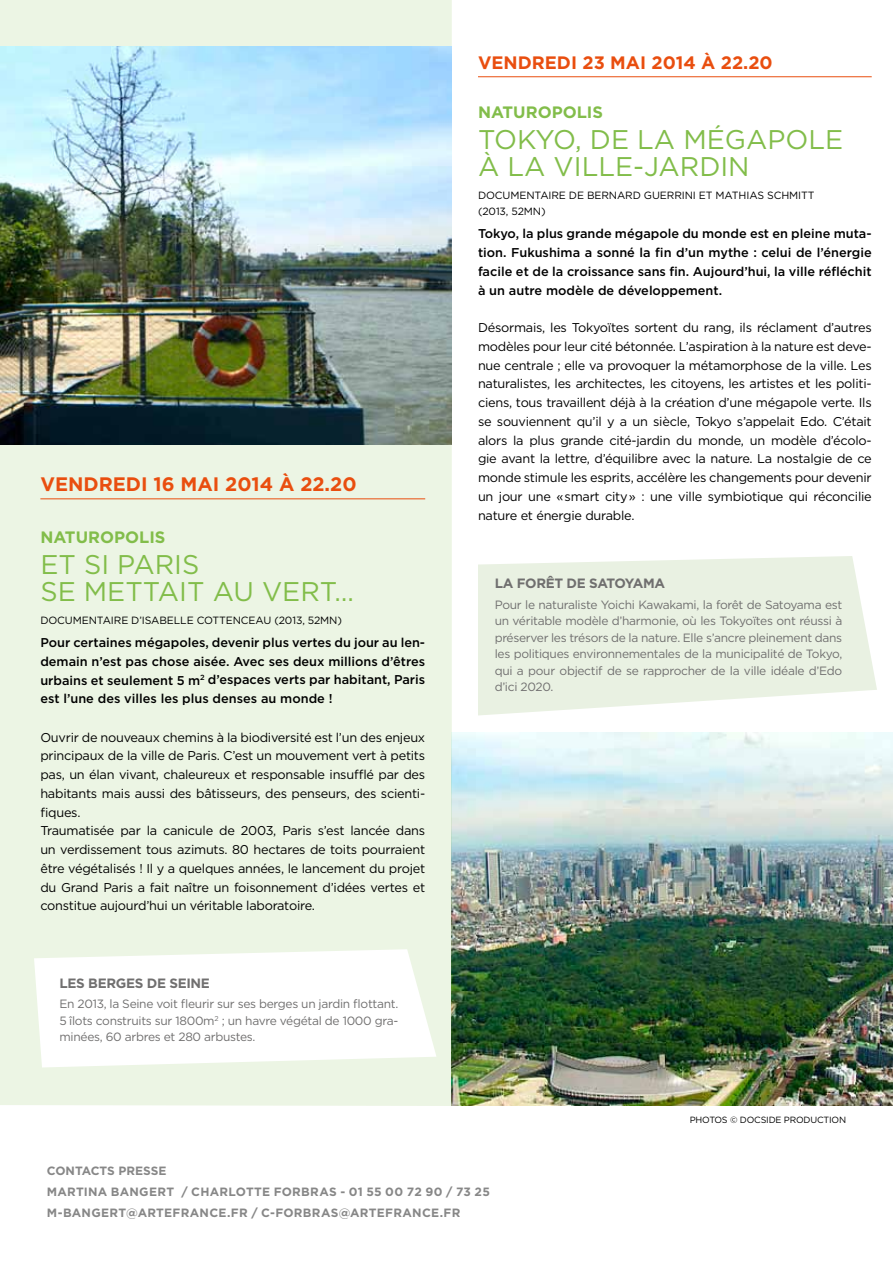
<style>
.page{position:relative;width:893px;height:1263px;background:#fff}
.page>*{position:absolute;margin:0;border:0;box-sizing:border-box;transform-origin:0 0}
.t1{font:27px/27px "Gotham";color:#82bd4a}
.t2{font:700 19.5px "Gotham";color:#e94e0f}
.t3{font:700 18px "Gotham";color:#e94e0f}
.t4{font:700 16.5px "Gotham";color:#82bd4a}
.t5{font:700 13.5px "Gotham";letter-spacing:-.025em;color:#706f6f}
.t6{font:12.75px/18.8px "Gotham";letter-spacing:-.02em;color:#000;text-align:justify}
.t7{font:500 12.75px/18.8px "Gotham";color:#000;text-align:justify}
.t8{font:12px/16.5px "Gotham";letter-spacing:-.025em;color:#706f6f;text-align:justify}
.t9{font:700 12px/21px "Gotham";letter-spacing:.02em;color:#878787}
.t10{font:10.5px/16.5px "Gotham";letter-spacing:-.01em;color:#000}
.t11{font:9px "Gotham";letter-spacing:-.02em;color:#000}
</style>
<div class="page">
<img style="left:452px;top:733px;width:441px;height:373px">
<svg style="left:478px;top:556px;width:399px;height:159px;background:#ebf2e5"></svg>
<div style="left:0;top:0;width:452px;height:1106px;background:#ecf5e4"></div>
<img style="left:0;top:47px;width:452px;height:397px">
<hr style="left:478px;top:76px;width:394px;height:1px;background:#e94e0f">
<svg style="left:34px;top:949px;width:402px;height:118px"></svg>
<hr style="left:40px;top:498px;width:385px;height:1px;background:#e94e0f">
<h2 class="t2" style="left:40px;top:471px;width:30px">VEND</h2>
<h2 class="t2" style="left:99px;top:471px;width:259px">RED I 16 MAI 2014 À 22.20</h2>
<p class="t4" style="left:40px;top:526px;width:127px">NATUROPOLIS</p>
<h1 class="t1" style="left:40px;top:551px;width:94px">ETSIPARIS<br>SE METTAIT</h1>
<h1 class="t1" style="left:213px;top:578px;width:88px">AU VERT</h1>
<h1 class="t1" style="left:334px;top:578px;width:21px">…</h1>
<p class="t10" style="left:40px;top:612px;width:303px">docu mentaire d’Isabelle Cottenceau (2013, 52mn)</p>
<p class="t7" style="left:40px;top:633px;width:386px">Pour certaines mégapoles, devenir plus vertes du jour au len&shy;demain n’est pas chose aisée. Avec ses deux millions d’êtres urbains et seulement 5 m<sup>2</sup> d’espaces verts par habitant, Paris est l’une des villes les plus denses au monde !</p>
<p class="t6" style="left:40px;top:727px;width:386px;text-align:left">Ouvrir de nouveaux chemins à la biodiversité est l’un des enjeux principaux de la ville de Paris. C’est un mouvement vert à petits pas, un élan vivant, chaleureux et responsable insufflé par des habitants mais aussi des bâtisseurs, des penseurs, des scienti&shy;fiques.<br>Traumatisée par la canicule de 2003, Paris s’est lancée dans un verdissement tous azimuts. 80 hectares de toits pourraient être végétalisés ! I l y a quelques années, le lancement du projet du Grand Paris a fait naître un foisonnement d’idées vertes et constitue aujourd’hui un véritable laboratoire.</p>
<p class="t5" style="left:60px;top:974px;width:152px">LES BERGES DE SEI NE</p>
<p class="t8" style="left:60px;top:995px;width:340px">En 2013, la Seine voit fleurir sur ses berges un jardin flottant.<br>5 îlots construits sur 1800m<sup>2</sup> ; un havre végétal de 1000 gra&shy;minées, 60 arbres et 280 arbustes.</p>
<h3 class="t3" style="left:478px;top:50px;width:28px">VEND</h3>
<h3 class="t3" style="left:532px;top:50px;width:242px">RED I 23 MAI 2014 À 22.20</h3>
<p class="t4" style="left:478px;top:101px;width:127px">NATUROPOLIS</p>
<h1 class="t1" style="left:478px;top:126px;width:367px">Tokyo, de la mégapole à la ville-jardin</h1>
<p class="t10" style="left:478px;top:187px;width:338px">docu mentaire de Bernard Gu errini et Mathias Schmitt (2013, 52mn)</p>
<p class="t7" style="left:478px;top:224px;width:395px">Tokyo, la plus grande mégapole du monde est en pleine muta&shy;tion. Fukushima a sonné la fin d’un mythe : celui de l’énergie facile et de la croissance sans fin. Aujourd’hui, la ville réfléchit à un autre modèle de développement.</p>
<p class="t6" style="left:478px;top:318px;width:395px">Désormais, les Tokyoïtes sortent du rang, ils réclament d’autres modèles pour leur cité bétonnée. L’aspiration à la nature est deve&shy;nue centrale ; elle va provoquer la métamorphose de la ville. Les naturalistes, les architectes, les citoyens, les artistes et les politi&shy;ciens, tous travaillent déjà à la création d’une mégapole verte. I ls se souviennent qu’il y a un siècle, Tokyo s’appelait Edo. C’était alors la plus grande cité-jardin du monde, un modèle d’écolo&shy;gie avant la lettre, d’équilibre avec la nature. La nostalgie de ce monde stimule les esprits, accélère les changements pour devenir un jour une « smart city » : une ville symbiotique qui réconcilie nature et énergie durable.</p>
<p class="t5" style="left:495px;top:574px;width:105px">LA FORÊT DE SATO</p>
<p class="t5" style="left:625px;top:574px;width:20px">YAMA</p>
<p class="t8" style="left:495px;top:596px;width:349px">Pour le naturaliste Yoichi Kawakami, la forêt de Satoyama est un véritable modèle d’harmonie, où les Tokyoïtes ont réussi à préserver les trésors de la nature. Elle s’ancre pleinement dans les politiques environnementales de la municipalité de Tokyo, qui a pour objectif de se rapprocher de la ville idéale d’Edo d’ici 2020.</p>
<p class="t11" style="left:690px;top:1114px;width:57px">photos © DOCSIDE</p>
<p class="t11" style="left:784px;top:1114px;width:64px">Production</p>
<p class="t9" style="left:47px;top:1160px;width:120px">CON TACTS PRESSE<br>MARTINA BANGE</p>
<p class="t9" style="left:157px;top:1181px;width:334px">RT / CHARLOTTE FORBRAS - 01 55 00 72 90 / 73 25</p>
<p class="t9" style="left:47px;top:1202px;width:45px">M-BANGE</p>
<p class="t9" style="left:110px;top:1202px;width:100px">RT@ARTEF RANCE</p>
<p class="t9" style="left:227px;top:1202px;width:195px">.FR / C-FORBRAS@ARTEFRANCE</p>
<p class="t9" style="left:440px;top:1202px;width:22px">.FR</p>
</div>
